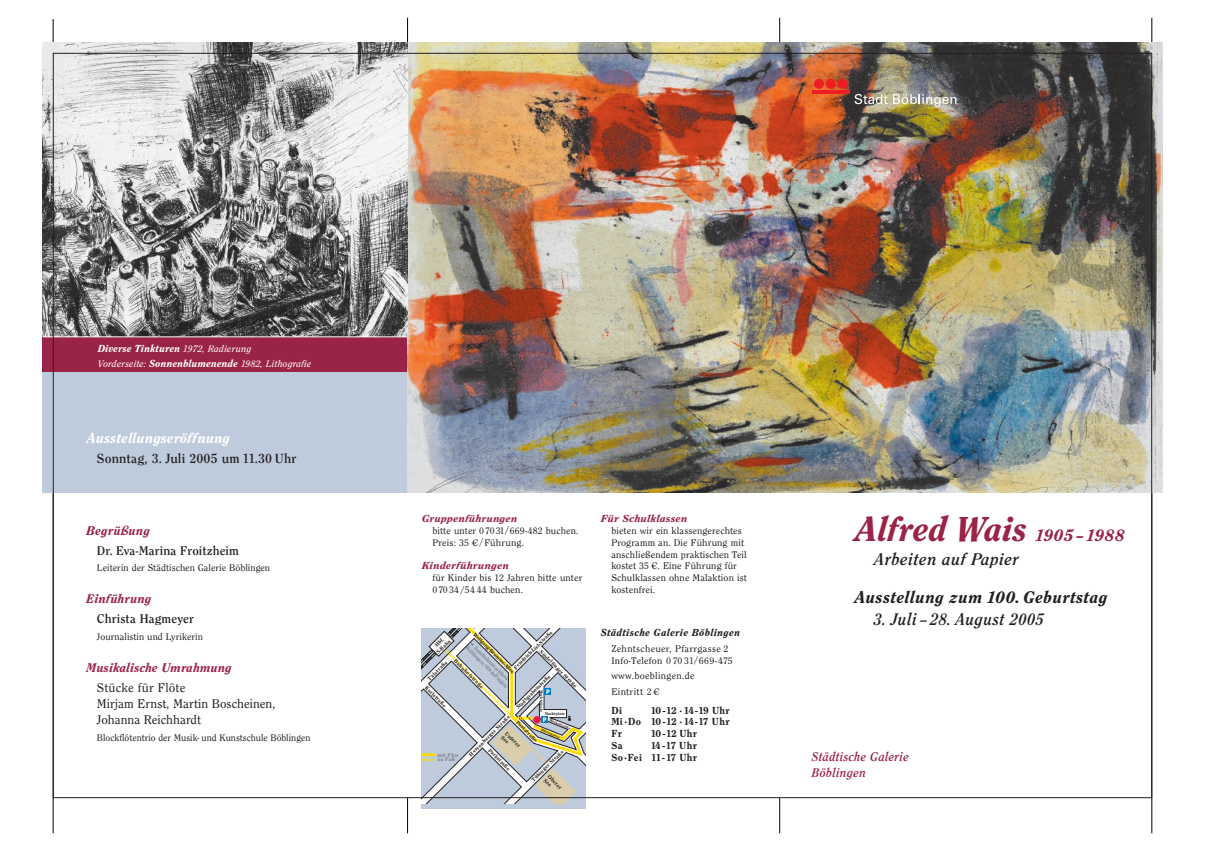
<style>
.page{position:relative;width:1205px;height:851px;background:#fff}
.page>*{position:absolute;margin:0;border:0;box-sizing:border-box;transform-origin:0 0}
.t1{font:italic 800 36px "Clearface";color:#9a2448}
.t2{font:italic 800 17.5px "Clearface";letter-spacing:.025em;color:#231f20}
.t3{font:italic 700 17.5px "Clearface";letter-spacing:.015em;color:#231f20}
.t4{font:italic 700 17.12px "Clearface";letter-spacing:.025em;color:#231f20;scale:.96 1}
.t5{font:italic 800 15px "Clearface";letter-spacing:.01em;color:#fff}
.t6{font:700 13.75px "Clearface";letter-spacing:.01em;color:#231f20}
.t7{font:13.12px/16.2px "Clearface";letter-spacing:.005em;color:#231f20}
.t8{font:italic 800 13.12px "Clearface";letter-spacing:.01em;color:#9a2448}
.t9{font:700 13.12px "Clearface";letter-spacing:.01em;color:#231f20}
.t10{font:italic 700 13.12px/16px "Clearface";letter-spacing:.02em;color:#9a2448;scale:.96 1}
.t11{font:italic 800 10.62px "Clearface";letter-spacing:.015em;color:#9a2448;scale:1.1 1}
.t12{font:italic 800 10.62px "Clearface";letter-spacing:.01em;color:#fff}
.t13{font:italic 800 10.62px "Clearface";letter-spacing:.035em;color:#231f20}
.t14{font:800 10.62px "Clearface";letter-spacing:.04em;color:#231f20}
.t15{font:800 10.38px/11.9px "Clearface";letter-spacing:-.06em;color:#231f20;text-align:right}
.t16{font:10px/11.9px "Clearface";letter-spacing:.01em;color:#231f20}
.t17{font:10px/11.9px "Clearface";letter-spacing:.03em;color:#231f20}
.t18{font:italic 10px "Clearface";color:#fff}
.t19{font:10px/15.4px "Clearface";letter-spacing:.035em;color:#231f20}
.t20{font:9.75px "Clearface";letter-spacing:.025em;color:#231f20}
.t21{font:800 6.75px "The Sans";color:#fff;scale:1.04 1}
.t22{font:800 5.62px/5.6px "Clearface";color:#231f20;scale:1.04 1}
.t23{font:800 5.62px/5.6px "Clearface";color:#231f20;text-align:center}
.t24{font:800 5.62px/5.6px "Clearface";letter-spacing:.03em;color:#808285}
.t25{font:800 5.62px/4.6px "Clearface";letter-spacing:.03em;color:#808285;scale:1.04 1}
.t26{font:800 4.12px "Clearface";letter-spacing:.03em;color:#231f20;scale:1.04 1}
.s1{font-weight:400;font-size:9.75px}
.s2{font-weight:400;font-size:10px}
.s3{font-weight:800;font-size:10.62px}
.s4{font-size:9.75px}
.s5{font-weight:800;font-size:9.75px}
.s6{font-weight:800}
.s7{font-size:10px}
.s8{font-family:"The Sans Extra Bold Caps";font-weight:400;font-size:6.12px}
.s9{font-size:10.62px}
.s10{font-size:10.38px}
.s11{font-size:17.12px}
.s12{font-size:17.25px}
.s13{font-size:16.25px}
.s14{font-size:17.5px}
</style>
<div class="page">
<hr style="left:407px;top:18px;width:1px;height:471px;background:#000">
<hr style="left:407px;top:797px;width:1px;height:36px;background:#000">
<hr style="left:53px;top:19px;width:1px;height:814px;background:#000">
<hr style="left:779px;top:18px;width:1px;height:35px;background:#000">
<hr style="left:779px;top:797px;width:1px;height:36px;background:#000">
<hr style="left:1151px;top:18px;width:1px;height:815px;background:#000">
<div style="left:43px;top:53px;width:364px;height:440px;background:#9a2448"></div>
<div style="left:43px;top:372px;width:364px;height:121px;background:#becbdd"></div>
<img style="left:407px;top:43px;width:755px;height:450px">
<div style="left:422px;top:628px;width:164px;height:180px;background:#becbdd"></div>
<svg style="left:422px;top:628px;width:164px;height:175px"></svg>
<div style="left:533px;top:716px;width:8px;height:7px;background:#ed1845;border-radius:50%"></div>
<svg style="left:854px;top:94px;width:33px;height:10px"></svg>
<svg style="left:893px;top:94px;width:63px;height:13px"></svg>
<hr style="left:812px;top:90px;width:38px;height:4px;background:#ee1d23">
<div style="left:825px;top:79px;width:11px;height:10px;background:#ee1d23;border-radius:50%"></div>
<div style="left:837px;top:79px;width:10px;height:10px;background:#ee1d23;border-radius:50%"></div>
<div style="left:814px;top:79px;width:10px;height:10px;background:#ee1d23;border-radius:50%"></div>
<img style="left:43px;top:43px;width:364px;height:293px">
<hr style="left:43px;top:336px;width:364px;height:1px;background:#fff">
<p class="t12" style="left:98px;top:344px;width:155px">Diverse Tinkturen <span class="s1">1972</span><span class="s2">, Radierung</span></p>
<p class="t18" style="left:98px;top:359px;width:215px">Vorderseite: <span class="s3">Sonnenblumenende</span> <span class="s4">1982</span>, Lithografie</p>
<h3 class="t5" style="left:86px;top:433px;width:145px">Ausstellungseröffnung</h3>
<h3 class="t6" style="left:97px;top:453px;width:201px">Sonntag, 3. Juli 2005 um 11.30 Uhr</h3>
<h3 class="t8" style="left:86px;top:526px;width:65px">Begrüßung</h3>
<h3 class="t9" style="left:97px;top:545px;width:144px">Dr. Eva-Marina Froitzheim</h3>
<p class="t16" style="left:97px;top:562px;width:175px">Leiterin der Städtischen Galerie Böblingen</p>
<h3 class="t8" style="left:86px;top:594px;width:66px">Einführung</h3>
<h3 class="t9" style="left:97px;top:614px;width:98px">Christa Hagmeyer</h3>
<p class="t16" style="left:97px;top:630px;width:108px">Journalistin und Lyrikerin</p>
<h3 class="t8" style="left:86px;top:663px;width:147px">Musikalische Umrahmung</h3>
<h3 class="t7" style="left:97px;top:680px;width:180px">Stücke für Flöte<br>Mirjam Ernst, Martin Boscheinen,<br>Johanna Reichhardt</h3>
<p class="t16" style="left:97px;top:731px;width:215px">Blockflötentrio der Musik- und Kunstschule Böblingen</p>
<p class="t11" style="left:422px;top:514px;width:88px">Gruppenführungen</p>
<p class="t16" style="left:432px;top:525px;width:147px">bitte unter <span class="s4">07031</span><span class="s5">/</span><span class="s4">669-482</span> buchen.<br>Preis: <span class="s4">35 ¤</span><span class="s5">/</span>Führung.</p>
<p class="t11" style="left:422px;top:562px;width:81px">Kinderführungen</p>
<p class="t16" style="left:432px;top:572px;width:152px">für Kinder bis <span class="s4">12</span> Jahren bitte unter</p>
<p class="t20" style="left:432px;top:586px;width:92px">07034<span class="s6">/</span>54 44 <span class="s7">buchen.</span></p>
<p class="t23" style="left:513px;top:666px;width:53px;rotate:-45deg">Friedrich List Straße</p>
<p class="t23" style="left:476px;top:631px;width:57px;rotate:45deg">Wolfgang Brumme Al ee</p>
<p class="t23" style="left:431px;top:646px;width:19px;rotate:-45deg">Hbf<br>S Bahn</p>
<p class="t24" style="left:473px;top:640px;width:58px;rotate:45deg"><span class="s8">&lt;</span> Autobahnanschluss<br>Böblingen/Sindelfingen</p>
<p class="t22" style="left:542px;top:649px;width:50px;rotate:45deg">Sindelfinger Straße</p>
<p class="t22" style="left:457px;top:658px;width:40px;rotate:45deg">Bahnhofstraße</p>
<p class="t22" style="left:427px;top:677px;width:26px;rotate:-45deg">Talstraße</p>
<p class="t22" style="left:428px;top:684px;width:28px;rotate:45deg">Karlstraße</p>
<p class="t23" style="left:515px;top:706px;width:47px;rotate:-45deg">Stadtgrabenstraße</p>
<p class="t21" style="left:546px;top:689px;width:5px">P</p>
<p class="t26" style="left:543px;top:689px;width:23px;rotate:90deg">Marktgässle</p>
<p class="t26" style="left:545px;top:712px;width:21px">Makpaz</p>
<p class="t22" style="left:468px;top:753px;width:55px;rotate:-45deg">Herrenberger Straße</p>
<p class="t21" style="left:543px;top:717px;width:5px">P</p>
<p class="t26" style="left:550px;top:718px;width:24px;rotate:22deg">Marktstraße</p>
<p class="t22" style="left:519px;top:719px;width:28px;rotate:45deg">Poststraße</p>
<p class="t26" style="left:542px;top:728px;width:21px;rotate:22deg">Pfarrgasse</p>
<p class="t22" style="left:508px;top:730px;width:21px;rotate:45deg">Unterer<br>See</p>
<p class="t22" style="left:491px;top:747px;width:29px;rotate:45deg">Parkstraße</p>
<p class="t22" style="left:531px;top:778px;width:42px;rotate:-45deg">Tübinger Straße</p>
<p class="t25" style="left:437px;top:752px;width:22px">mit Pkw zu Fuß</p>
<p class="t22" style="left:550px;top:773px;width:19px;rotate:45deg">Oberer<br>See</p>
<p class="t11" style="left:601px;top:514px;width:80px">Für Schulklassen</p>
<p class="t16" style="left:611px;top:525px;width:137px">bieten wir ein klassengerechtes<br>Programm an. Die Führung mit anschließendem praktischen Teil kostet <span class="s4">35 ¤</span>. Eine Führung für<br>Schulklassen ohne Malaktion ist kostenfrei.</p>
<p class="t13" style="left:601px;top:629px;width:141px">Städtische Galerie Böblingen</p>
<p class="t17" style="left:611px;top:643px;width:123px">Zehntscheuer, Pfarrgasse <span class="s4">2<br></span>Info-Telefon <span class="s4">0 70 31</span><span class="s5">/</span><span class="s4">669-475</span></p>
<p class="t19" style="left:611px;top:668px;width:85px">www.boeblingen.de<br>Eintritt <span class="s4">2¤</span></p>
<p class="t14" style="left:611px;top:706px;width:12px">Di</p>
<p class="t15" style="left:611px;top:704px;width:120px">10-12 ·14-19 <span class="s9">Uhr<br>Mi·Do</span> 10-12 ·14-17 <span class="s9">Uhr</span></p>
<p class="t14" style="left:611px;top:729px;width:12px">Fr</p>
<p class="t15" style="left:650px;top:728px;width:48px">10 -12 <span class="s9">Uhr</span></p>
<p class="t14" style="left:611px;top:741px;width:13px">Sa</p>
<p class="t15" style="left:650px;top:740px;width:48px">14 -17 <span class="s9">Uhr</span></p>
<p class="t14" style="left:611px;top:753px;width:87px">So·Fei <span class="s10">11-17</span> Uhr</p>
<h1 class="t1" style="left:854px;top:517px;width:272px">Alfred Wais <span class="s11">1905–1988</span></h1>
<h2 class="t3" style="left:873px;top:552px;width:146px">Arbeiten auf Papier</h2>
<h2 class="t2" style="left:854px;top:590px;width:255px">Ausstellung zum <span class="s12">100</span><span class="s13">.</span> Geburtstag</h2>
<h3 class="t4" style="left:873px;top:612px;width:179px">3. <span class="s14">Juli</span> –28. <span class="s14">August</span> 2005</h3>
<h3 class="t10" style="left:811px;top:749px;width:103px">Städtische Galerie<br>Böblingen</h3>
</div>
